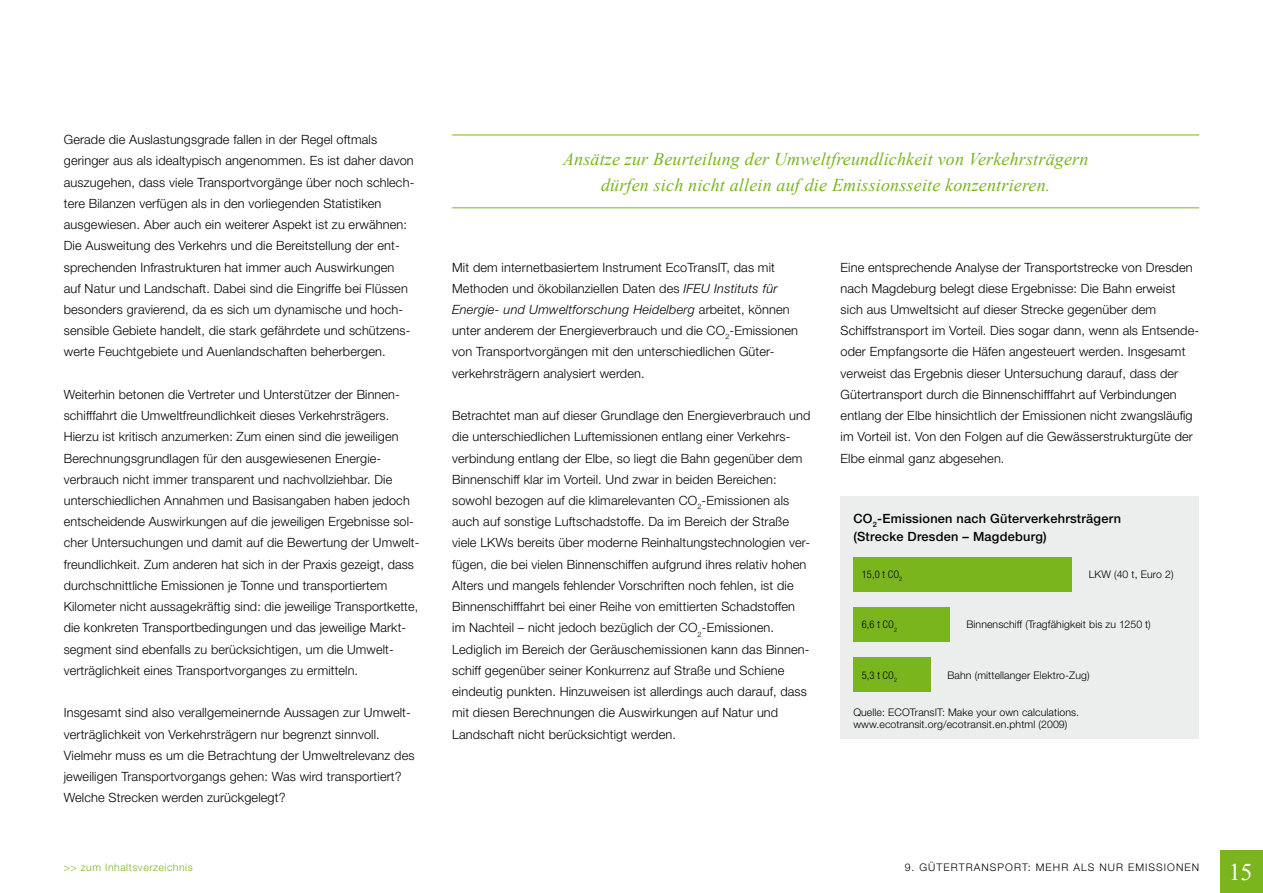
<style>
.page{position:relative;width:1263px;height:893px;background:#fff}
.page>*{position:absolute;margin:0;border:0;box-sizing:border-box;transform-origin:0 0}
.t1{font:24px "Times New Roman";color:#fff}
.t2{font:italic 18px/25.5px "Times New Roman";letter-spacing:.01em;color:#7ab51d;text-align:center}
.t3{font:300 12.75px/21.3px "Helvetica Neue LT Std";letter-spacing:.01em;color:#000}
.t4{font:500 12.75px/18px "Helvetica Neue LT Std";letter-spacing:.02em;color:#000}
.t5{font:300 10.5px/12px "Helvetica Neue LT Std";letter-spacing:.01em;color:#000}
.t6{font:300 10.5px "Helvetica Neue LT Std";letter-spacing:.05em;color:#7ab51d}
.t7{font:300 condensed 10.5px "Helvetica Neue LT Std";letter-spacing:.01em;color:#000}
.t8{font:300 condensed 6.15px "Helvetica Neue LT Std";color:#000}
.s1{font-style:italic}
</style>
<div class="page">
<div style="left:840px;top:496px;width:359px;height:242px;background:#eceded"></div>
<div style="left:853px;top:557px;width:219px;height:34px;background:#7ab51d"></div>
<div style="left:853px;top:658px;width:77px;height:34px;background:#7ab51d"></div>
<div style="left:853px;top:607px;width:96px;height:34px;background:#7ab51d"></div>
<hr style="left:452px;top:135px;width:747px;height:1px;background:#7ab51d">
<hr style="left:452px;top:208px;width:747px;height:1px;background:#7ab51d">
<div style="left:1220px;top:850px;width:43px;height:43px;background:#7ab51d"></div>
<p class="t3" style="left:64px;top:129px;width:352px">Gerade die Auslastungsgrade fallen in der Regel oftmals geringer aus als idealtypisch angenommen. Es ist daher davon auszugehen, dass viele Transportvorgänge über noch schlech&shy;tere Bilanzen verfügen als in den vorliegenden Statistiken ausgewiesen. Aber auch ein weiterer Aspekt ist zu erwähnen:<br>Die Ausweitung des Verkehrs und die Bereitstellung der ent&shy;sprechenden Infrastrukturen hat immer auch Auswirkungen auf Natur und Landschaft. Dabei sind die Eingriffe bei Flüssen besonders gravierend, da es sich um dynamische und hoch&shy;sensible Gebiete handelt, die stark gefährdete und schützens&shy;werte Feuchtgebiete und Auenlandschaften beherbergen.</p>
<p class="t3" style="left:64px;top:383px;width:357px">Weiterhin betonen die Vertreter und Unterstützer der Binnen&shy;schifffahrt die Umweltfreundlichkeit dieses Verkehrsträgers.<br>Hierzu ist kritisch anzumerken: Zum einen sind die jeweiligen Berechnungsgrundlagen für den ausgewiesenen Energie&shy;verbrauch nicht immer transparent und nachvollziehbar. Die unterschiedlichen Annahmen und Basisangaben haben jedoch entscheidende Auswirkungen auf die jeweiligen Ergebnisse sol&shy;cher Untersuchungen und damit auf die Bewertung der Umwelt&shy;freundlichkeit. Zum anderen hat sich in der Praxis gezeigt, dass durchschnittliche Emissionen je Tonne und transportiertem Kilometer nicht aussagekräftig sind: die jeweilige Transportkette, die konkreten Transportbedingungen und das jeweilige Markt&shy;segment sind ebenfalls zu berücksichtigen, um die Umwelt&shy;verträglichkeit eines Transportvorganges zu ermitteln.</p>
<p class="t3" style="left:64px;top:702px;width:352px">Insgesamt sind also verallgemeinernde Aussagen zur Umwelt&shy;verträglichkeit von Verkehrsträgern nur begrenzt sinnvoll.<br>Vielmehr muss es um die Betrachtung der Umweltrelevanz des jeweiligen Transportvorgangs gehen: Was wird transportiert?<br>Welche Strecken werden zurückgelegt?</p>
<h2 class="t2" style="left:563px;top:146px;width:527px">Ansätze zur Beurteilung der Umweltfreundlichkeit von Verkehrsträgern dürfen sich nicht allein auf die Emissionsseite konzentrieren.</h2>
<p class="t3" style="left:452px;top:256px;width:347px">Mit dem internetbasiertem Instrument EcoTransIT, das mit Methoden und ökobilanziellen Daten des <span class="s1">IFEU Instituts für Energie- und Umweltforschung Heidelberg</span> arbeitet, können unter anderem der Energieverbrauch und die CO<sub>2</sub>-Emissionen von Transportvorgängen mit den unterschiedlichen Güter&shy;verkehrsträgern analysiert werden.</p>
<p class="t3" style="left:452px;top:405px;width:360px">Betrachtet man auf dieser Grundlage den Energieverbrauch und die unterschiedlichen Luftemissionen entlang einer Verkehrs&shy;verbindung entlang der Elbe, so liegt die Bahn gegenüber dem Binnenschiff klar im Vorteil. Und zwar in beiden Bereichen: sowohl bezogen auf die klimarelevanten CO<sub>2</sub>-Emissionen als auch auf sonstige Luftschadstoffe. Da im Bereich der Straße viele LKWs bereits über moderne Reinhaltungstechnologien ver&shy;fügen, die bei vielen Binnenschiffen aufgrund ihres relativ hohen Alters und mangels fehlender Vorschriften noch fehlen, ist die Binnenschifffahrt bei einer Reihe von emittierten Schadstoffen im Nachteil – nicht jedoch bezüglich der CO<sub>2</sub>-Emissionen.<br>Lediglich im Bereich der Geräuschemissionen kann das Binnen&shy;schiff gegenüber seiner Konkurrenz auf Straße und Schiene eindeutig punkten. Hinzuweisen ist allerdings auch darauf, dass mit diesen Berechnungen die Auswirkungen auf Natur und Landschaft nicht berücksichtigt werden.</p>
<p class="t3" style="left:840px;top:256px;width:360px">Eine entsprechende Analyse der Transportstrecke von Dresden nach Magdeburg belegt diese Ergebnisse: Die Bahn erweist sich aus Umweltsicht auf dieser Strecke gegenüber dem Schiffstransport im Vorteil. Dies sogar dann, wenn als Entsende&shy;oder Empfangsorte die Häfen angesteuert werden. Insgesamt verweist das Ergebnis dieser Untersuchung darauf, dass der Gütertransport durch die Binnenschifffahrt auf Verbindungen entlang der Elbe hinsichtlich der Emissionen nicht zwangsläufig im Vorteil ist. Von den Folgen auf die Gewässerstrukturgüte der Elbe einmal ganz abgesehen.</p>
<p class="t4" style="left:853px;top:509px;width:269px">CO<sub>2</sub>-Emissionen nach Güterverkehrsträgern (Strecke Dresden – Magdeburg)</p>
<p class="t7" style="left:862px;top:568px;width:39px">15,0 t CO</p>
<p class="t5" style="left:1089px;top:568px;width:86px">LKW (40 t, Euro 2)</p>
<p class="t8" style="left:899px;top:576px;width:4px">2</p>
<p class="t7" style="left:862px;top:618px;width:37px">6,6 t CO<sub>2</sub></p>
<p class="t5" style="left:966px;top:618px;width:186px">Binnenschiff (Tragfähigkeit bis zu 1250 t)</p>
<p class="t7" style="left:862px;top:669px;width:37px">5,3 t CO<sub>2</sub></p>
<p class="t5" style="left:947px;top:669px;width:144px">Bahn (mittellanger Elektro-Zug)</p>
<p class="t5" style="left:853px;top:706px;width:227px">Quelle: ECOTransIT: Make your own calculations. www.ecotransit.org/ecotransit.en.phtml (2009)</p>
<p class="t6" style="left:64px;top:861px;width:131px">&gt;&gt; zum Inhaltsverzeichnis</p>
<p class="t5" style="left:905px;top:861px;width:33px">9. Gütertransport</p>
<p class="t5" style="left:1028px;top:861px;width:17px">: mehr</p>
<p class="t5" style="left:1073px;top:861px;width:35px">als nur</p>
<p class="t5" style="left:1128px;top:861px;width:16px">Emissionen</p>
<h1 class="t1" style="left:1229px;top:856px;width:25px">15</h1>
</div>
